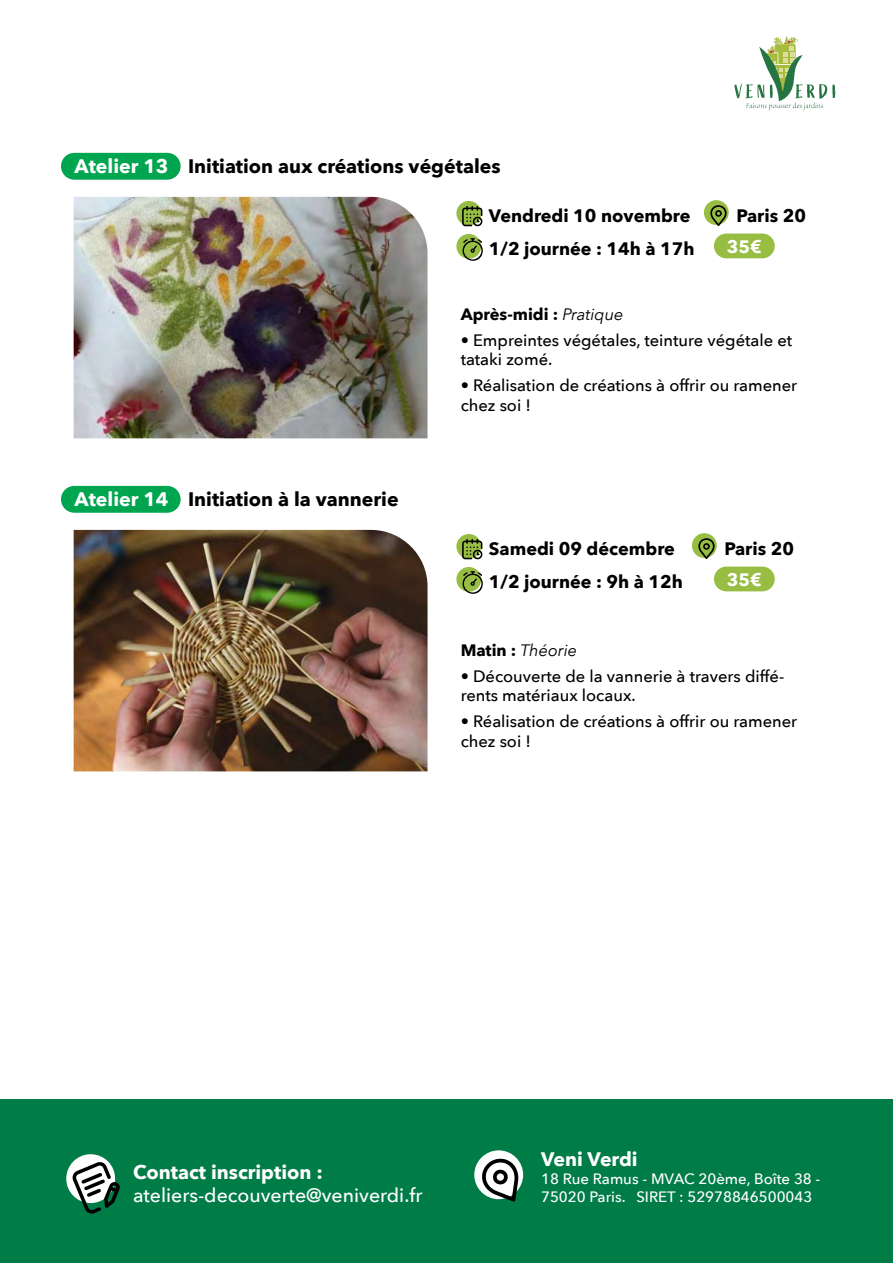
<style>
.page{position:relative;width:893px;height:1263px;background:#fff}
.page>*{position:absolute;margin:0;border:0;box-sizing:border-box;transform-origin:0 0}
.t1{font:700 19.5px "Avenir Next";color:#000001}
.t2{font:500 19.5px "Avenir Next";color:#fff}
.t3{font:700 19.5px "Avenir Next";color:#fff}
.t4{font:700 18px "Avenir Next";color:#000001}
.t5{font:700 18px "Avenir Next";color:#fff}
.t6{font:500 16.5px/19.8px "Avenir Next";color:#000001}
.t7{font:700 16.5px "Avenir Next";color:#000001}
.t8{font:italic 16.5px "Avenir Next";color:#000001}
.t9{font:500 15px/18px "Avenir Next";color:#fff}
.s1{color:#fff}
.s2{font-weight:400;font-style:italic}
.s3{font-weight:700;font-style:normal}
</style>
<div class="page">
<div style="left:0;top:1099px;width:893px;height:163px;background:#007c47"></div>
<div style="left:66px;top:1154px;width:49px;height:49px;background:#fff;border-radius:50%"></div>
<div style="left:474px;top:1150px;width:49px;height:49px;background:#fff;border-radius:50%"></div>
<svg style="left:481px;top:1157px;width:38px;height:44px"></svg>
<svg style="left:72px;top:1161px;width:48px;height:53px"></svg>
<div style="left:61px;top:486px;width:120px;height:27px;background:#00a54f;border-radius:13px"></div>
<img style="left:74px;top:530px;width:354px;height:241px">
<div style="left:456px;top:567px;width:25px;height:25px;background:#97be43;border-radius:50%"></div>
<svg style="left:462px;top:571px;width:21px;height:23px"></svg>
<div style="left:692px;top:533px;width:25px;height:25px;background:#97be43;border-radius:50%"></div>
<svg style="left:698px;top:537px;width:17px;height:22px"></svg>
<div style="left:456px;top:534px;width:25px;height:25px;background:#97be43;border-radius:50%"></div>
<svg style="left:462px;top:539px;width:21px;height:21px"></svg>
<div style="left:714px;top:567px;width:61px;height:24px;background:#97be43;border-radius:12px"></div>
<div style="left:61px;top:153px;width:120px;height:27px;background:#00a54f;border-radius:13px"></div>
<img style="left:74px;top:197px;width:354px;height:241px">
<div style="left:456px;top:234px;width:25px;height:25px;background:#97be43;border-radius:50%"></div>
<svg style="left:462px;top:238px;width:21px;height:23px"></svg>
<div style="left:704px;top:200px;width:25px;height:25px;background:#97be43;border-radius:50%"></div>
<svg style="left:710px;top:204px;width:17px;height:22px"></svg>
<div style="left:456px;top:201px;width:25px;height:25px;background:#97be43;border-radius:50%"></div>
<svg style="left:462px;top:206px;width:21px;height:21px"></svg>
<div style="left:714px;top:234px;width:61px;height:24px;background:#97be43;border-radius:12px"></div>
<svg style="left:734px;top:36px;width:101px;height:74px"></svg>
<p class="t1" style="left:74px;top:150px;width:428px"><span class="s1">Atelier 13</span> Initiation aux créations végétales</p>
<p class="t4" style="left:489px;top:201px;width:203px">Vendredi 10 novembre</p>
<p class="t4" style="left:736px;top:201px;width:71px">Paris 20</p>
<p class="t5" style="left:727px;top:231px;width:36px">35€</p>
<p class="t4" style="left:489px;top:234px;width:207px">1/2 journée : 14h à 17h</p>
<p class="t1" style="left:74px;top:483px;width:326px"><span class="s1">Atelier 14</span> Initiation à la vannerie</p>
<p class="t7" style="left:461px;top:300px;width:164px">Après-midi : <span class="s2">Pratique</span></p>
<p class="t6" style="left:461px;top:329px;width:333px">• Empreintes végétales, teinture végétale et tataki zomé.</p>
<p class="t6" style="left:461px;top:375px;width:338px">• Réalisation de créations à offrir ou ramener chez soi !</p>
<p class="t4" style="left:489px;top:534px;width:187px">Samedi 09 décembre</p>
<p class="t4" style="left:724px;top:534px;width:71px">Paris 20</p>
<p class="t5" style="left:727px;top:564px;width:36px">35€</p>
<p class="t4" style="left:489px;top:567px;width:195px">1/2 journée : 9h à 12h</p>
<p class="t8" style="left:461px;top:636px;width:118px"><span class="s3">Matin :</span> Théorie</p>
<p class="t6" style="left:461px;top:665px;width:325px">• Découverte de la vannerie à travers diffé&shy;rents matériaux locaux.</p>
<p class="t6" style="left:461px;top:711px;width:338px">• Réalisation de créations à offrir ou ramener chez soi !</p>
<p class="t3" style="left:133px;top:1155px;width:191px">Contact inscription :</p>
<p class="t2" style="left:133px;top:1179px;width:291px">ateliers-decouverte@veniverdi.fr</p>
<p class="t3" style="left:541px;top:1142px;width:98px">Veni Verdi</p>
<p class="t9" style="left:541px;top:1169px;width:281px">18 Rue Ramus - MVAC 20ème, Boîte 38 -<br>75020 Paris. SIRET : 52978846500043</p>
</div>
